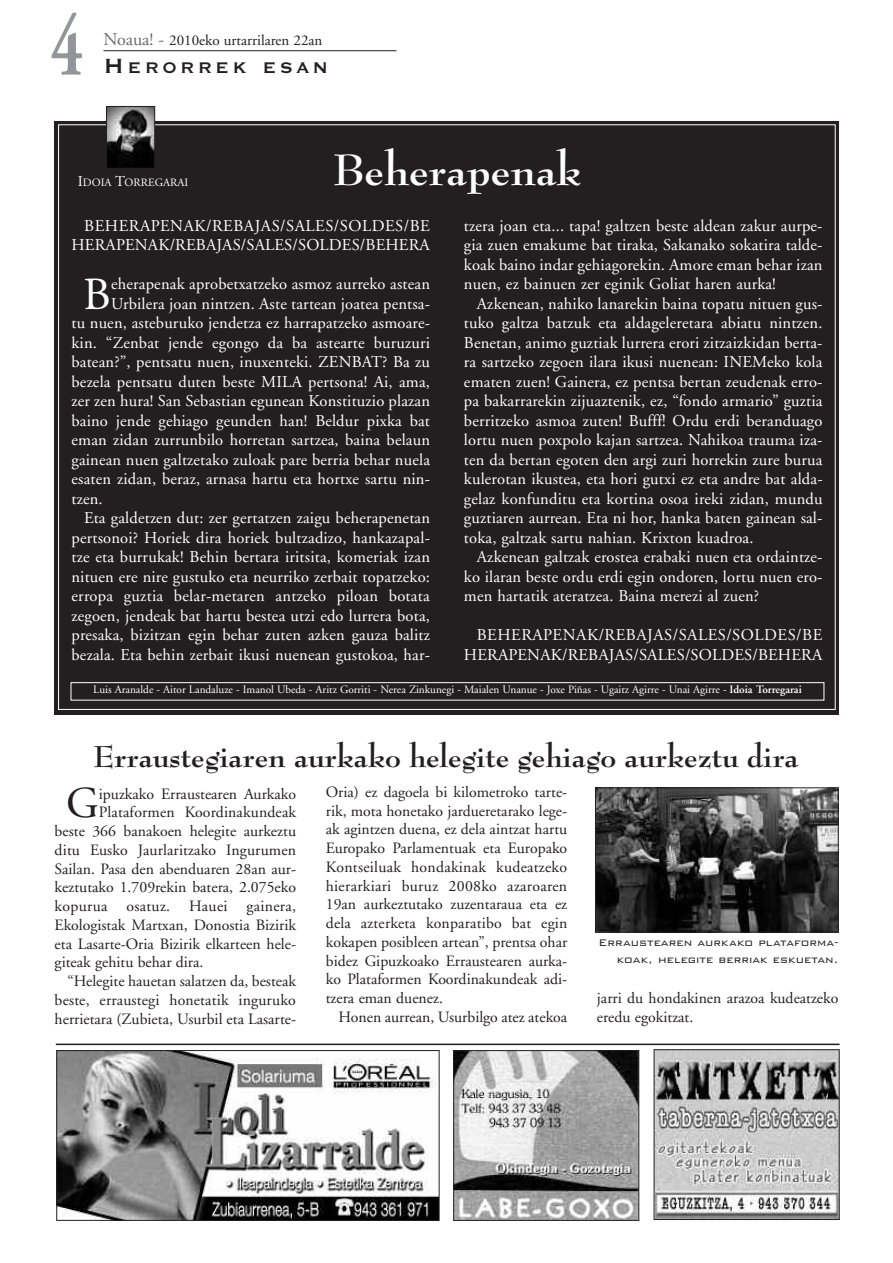
<style>
.page{position:relative;width:893px;height:1263px;background:#fff}
.page>*{position:absolute;margin:0;border:0;box-sizing:border-box;transform-origin:0 0}
.t1{font:700 87.6px "Adobe Garamond";color:#939598;scale:.7 1}
.t2{font:700 48px "Bernhard Modern";color:#fff}
.t3{font:45.9px "Adobe Garamond";color:#fff}
.t4{font:43.95px "Adobe Garamond";color:#231f20}
.t5{font:700 33px "Bernhard Modern";color:#231f20}
.t6{font:700 20.25px "Copperplate Gothic BT";letter-spacing:.17em;color:#231f20}
.t7{font:16.5px/19.5px "Adobe Garamond";letter-spacing:.01em;color:#fff;text-align:justify}
.t8{font:15.75px/18.8px "Adobe Garamond";color:#231f20;text-align:justify}
.t9{font:15.75px "Adobe Garamond";letter-spacing:.02em;color:#231f20}
.t10{font:15px "Adobe Garamond";color:#231f20}
.t11{font:300 12.75px/16.5px "Bank Gothic BT";color:#231f20;text-align:right}
.t12{font:11.25px "Adobe Garamond";color:#fff}
.s1{font-size:18px;color:#6c6d70}
.s2{font-size:27px}
.s3{font-size:15px}
.s4{font-weight:600}
</style>
<div class="page">
<hr style="left:104px;top:50px;width:292px;height:1px;background:#231f20">
<div style="left:55px;top:121px;width:784px;height:593px;background:#231f20"></div>
<img style="left:108px;top:108px;width:45px;height:59px">
<div style="left:106px;top:106px;width:49px;height:63px;border:1px solid #231f20"></div>
<div style="left:71px;top:682px;width:753px;height:18px;border:1px solid #fff"></div>
<img style="left:597px;top:790px;width:239px;height:140px">
<div style="left:595px;top:788px;width:243px;height:144px;border:1px solid #231f20"></div>
<img style="left:59px;top:1052px;width:378px;height:166px">
<div style="left:57px;top:1050px;width:382px;height:170px;border:1px solid #231f20"></div>
<img style="left:656px;top:1051px;width:181px;height:167px">
<div style="left:654px;top:1049px;width:185px;height:171px;border:1px solid #231f20"></div>
<img style="left:456px;top:1052px;width:181px;height:166px">
<div style="left:454px;top:1050px;width:185px;height:170px;border:1px solid #231f20"></div>
<hr style="left:56px;top:1043px;width:784px;height:2px;background:#231f20">
<h1 class="t1" style="left:51px;top:12px;width:47px">4</h1>
<p class="t10" style="left:104px;top:35px;width:220px"><span class="s1">Noaua! -</span> 2010eko urtarrilaren 22an</p>
<p class="t6" style="left:104px;top:54px;width:226px"><span class="s2">H</span>ERORREK ESAN</p>
<h2 class="t2" style="left:334px;top:148px;width:249px">Beherapenak</h2>
<p class="t12" style="left:78px;top:178px;width:112px"><span class="s3">I</span>DOIA <span class="s3">T</span>ORREGARAI</p>
<p class="t7" style="left:71px;top:217px;width:360px;text-align:right">BEHERAPENAK/REBAJAS/SALES/SOLDES/BE<br>HERAPENAK/REBAJAS/SALES/SOLDES/BEHERA</p>
<h3 class="t3" style="left:83px;top:276px;width:29px">B</h3>
<p class="t7" style="left:111px;top:276px;width:320px">eherapenak aprobetxatzeko asmoz aurreko astean</p>
<p class="t7" style="left:464px;top:217px;width:360px">tzera joan eta... tapa! galtzen beste aldean zakur aurpe&shy;gia zuen emakume bat tiraka, Sakanako sokatira talde&shy;koak baino indar gehiagorekin. Amore eman behar izan nuen, ez bainuen zer eginik Goliat haren aurka!</p>
<p class="t7" style="left:464px;top:295px;width:360px;text-indent:13px">Azkenean, nahiko lanarekin baina topatu nituen gus&shy;tuko galtza batzuk eta aldageleretara abiatu nintzen.<br>Benetan, animo guztiak lurrera erori zitzaizkidan berta&shy;ra sartzeko zegoen ilara ikusi nuenean: INEMeko kola ematen zuen! Gainera, ez pentsa bertan zeudenak erro&shy;pa bakarrarekin zijuaztenik, ez, “fondo armario” guztia berritzeko asmoa zuten! Bufff! Ordu erdi beranduago lortu nuen poxpolo kajan sartzea. Nahikoa trauma iza&shy;ten da bertan egoten den argi zuri horrekin zure burua kulerotan ikustea, eta hori gutxi ez eta andre bat alda&shy;gelaz konfunditu eta kortina osoa ireki zidan, mundu guztiaren aurrean. Eta ni hor, hanka baten gainean sal&shy;toka, galtzak sartu nahian. Krixton kuadroa.</p>
<p class="t7" style="left:464px;top:549px;width:360px;text-indent:13px">Azkenean galtzak erostea erabaki nuen eta ordaintze&shy;ko ilaran beste ordu erdi egin ondoren, lortu nuen ero&shy;men hartatik ateratzea. Baina merezi al zuen?</p>
<p class="t7" style="left:464px;top:627px;width:360px;text-align:right">BEHERAPENAK/REBAJAS/SALES/SOLDES/BE<br>HERAPENAK/REBAJAS/SALES/SOLDES/BEHERA</p>
<p class="t12" style="left:93px;top:685px;width:710px">Luis Aranalde - Aitor Landaluze - Imanol Ubeda - Aritz Gorriti - Nerea Zinkunegi - Maialen Unanue - Joxe Piñas - Ugaitz Agirre - Unai Agirre - <span class="s4">Idoia Torregarai</span></p>
<p class="t7" style="left:111px;top:295px;width:320px">Urbilera joan nintzen. Aste tartean joatea pentsa-</p>
<p class="t7" style="left:71px;top:315px;width:360px">tu nuen, asteburuko jendetza ez harrapatzeko asmoare-</p>
<p class="t7" style="left:71px;top:334px;width:360px">kin. “Zenbat jende egongo da ba astearte buruzuri</p>
<p class="t7" style="left:71px;top:354px;width:360px">batean?”, pentsatu nuen, inuxenteki. ZENBAT? Ba zu</p>
<p class="t7" style="left:71px;top:373px;width:360px">bezela pentsatu duten beste MILA pertsona! Ai, ama,</p>
<p class="t7" style="left:71px;top:393px;width:360px">zer zen hura! San Sebastian egunean Konstituzio plazan</p>
<p class="t7" style="left:71px;top:412px;width:360px">baino jende gehiago geunden han! Beldur pixka bat</p>
<p class="t7" style="left:71px;top:432px;width:360px">eman zidan zurrunbilo horretan sartzea, baina belaun</p>
<p class="t7" style="left:71px;top:451px;width:360px">gainean nuen galtzetako zuloak pare berria behar nuela</p>
<p class="t7" style="left:71px;top:471px;width:360px">esaten zidan, beraz, arnasa hartu eta hortxe sartu nin-</p>
<p class="t7" style="left:71px;top:490px;width:33px">tzen.</p>
<p class="t7" style="left:84px;top:510px;width:347px">Eta galdetzen dut: zer gertatzen zaigu beherapenetan</p>
<p class="t7" style="left:71px;top:529px;width:360px">pertsonoi? Horiek dira horiek bultzadizo, hankazapal-</p>
<p class="t7" style="left:71px;top:549px;width:360px">tze eta burrukak! Behin bertara iritsita, komeriak izan</p>
<p class="t7" style="left:71px;top:568px;width:360px">nituen ere nire gustuko eta neurriko zerbait topatzeko:</p>
<p class="t7" style="left:71px;top:588px;width:360px">erropa guztia belar-metaren antzeko piloan botata</p>
<p class="t7" style="left:71px;top:607px;width:360px">zegoen, jendeak bat hartu bestea utzi edo lurrera bota,</p>
<p class="t7" style="left:71px;top:627px;width:360px">presaka, bizitzan egin behar zuten azken gauza balitz</p>
<p class="t7" style="left:71px;top:646px;width:360px">bezala. Eta behin zerbait ikusi nuenean gustokoa, har-</p>
<h3 class="t5" style="left:94px;top:742px;width:707px">Erraustegiaren aurkako helegite gehiago aurkeztu dira</h3>
<h3 class="t4" style="left:66px;top:786px;width:34px">G</h3>
<p class="t8" style="left:99px;top:785px;width:199px">ipuzkako Erraustearen Aurkako</p>
<p class="t8" style="left:326px;top:784px;width:243px">Oria) ez dagoela bi kilometroko tarte&shy;rik, mota honetako jardueretarako lege&shy;ak agintzen duena, ez dela aintzat hartu Europako Parlamentuak eta Europako Kontseiluak hondakinak kudeatzeko hierarkiari buruz 2008ko azaroaren 19an aurkeztutako zuzentaraua eta ez dela azterketa konparatibo bat egin kokapen posibleen artean”, prentsa ohar bidez Gipuzkoako Erraustearen aurka&shy;ko Plataformen Koordinakundeak adi&shy;tzera eman duenez.</p>
<p class="t8" style="left:339px;top:1009px;width:230px">Honen aurrean, Usurbilgo atez atekoa</p>
<p class="t8" style="left:99px;top:804px;width:199px">Plataformen Koordinakundeak</p>
<p class="t8" style="left:55px;top:823px;width:243px">beste 366 banakoen helegite aurkeztu</p>
<p class="t8" style="left:55px;top:842px;width:243px">ditu Eusko Jaurlaritzako Ingurumen</p>
<p class="t8" style="left:55px;top:860px;width:243px">Sailan. Pasa den abenduaren 28an aur-</p>
<p class="t8" style="left:55px;top:879px;width:243px">keztutako 1.709rekin batera, 2.075eko</p>
<p class="t9" style="left:55px;top:900px;width:243px">kopurua osatuz. Hauei gainera,</p>
<p class="t8" style="left:55px;top:917px;width:243px">Ekologistak Martxan, Donostia Bizirik</p>
<p class="t8" style="left:55px;top:935px;width:243px">eta Lasarte-Oria Bizirik elkarteen hele-</p>
<p class="t8" style="left:55px;top:954px;width:150px">giteak gehitu behar dira.</p>
<p class="t8" style="left:67px;top:973px;width:230px">“Helegite hauetan salatzen da, besteak</p>
<p class="t8" style="left:55px;top:992px;width:243px">beste, erraustegi honetatik inguruko</p>
<p class="t8" style="left:55px;top:1010px;width:243px">herrietara (Zubieta, Usurbil eta Lasarte-</p>
<p class="t11" style="left:599px;top:933px;width:241px">Erraustearen aurkako plataforma&shy;koak, helegite berriak eskuetan.</p>
<p class="t8" style="left:597px;top:990px;width:243px">jarri du hondakinen arazoa kudeatzeko eredu egokitzat.</p>
</div>
